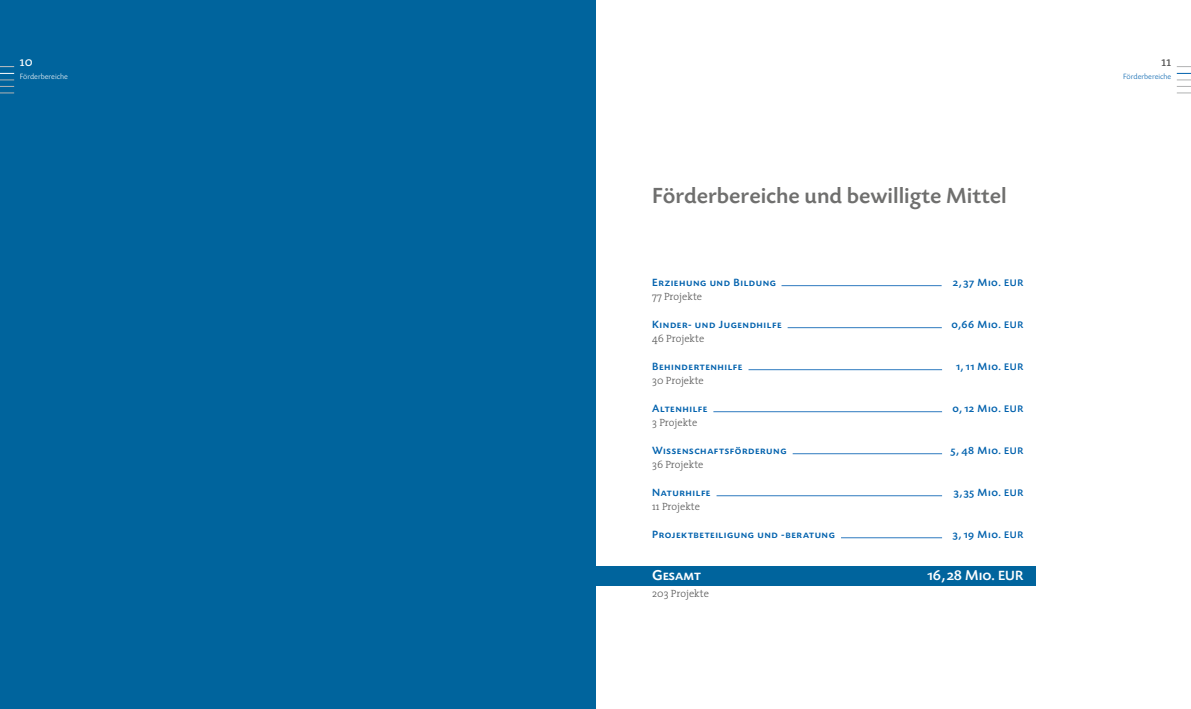
<style>
.page{position:relative;width:1191px;height:709px;background:#fff}
.page>*{position:absolute;margin:0;border:0;box-sizing:border-box;transform-origin:0 0}
.t1{font:500 23px "Today SB";color:#6f6f6e}
.t2{font:15px "Today SB Caps Med";color:#fff}
.t3{font:13px "The Serif";color:#fff}
.t4{font:13px "The Serif";color:#565656}
.t5{font:11px "Today SB Caps Med";letter-spacing:.05em;color:#0061ad}
.t6{font:300 10.5px "The Serif";color:#565656}
.t7{font:300 8px "Today SB";color:#fff}
.t8{font:300 8px "Today SB";color:#0061ad}
.s1{font-size:10px}
.s2{font-size:14px}
</style>
<div class="page">
<div style="left:0;top:0;width:595px;height:709px;background:#00649d"></div>
<svg style="left:0;top:86px;width:14px;height:7px"></svg>
<div style="left:595px;top:566px;width:441px;height:19px;background:#00649d"></div>
<hr style="left:781px;top:285px;width:160px;height:1px;background:#2e7abf">
<hr style="left:787px;top:327px;width:154px;height:1px;background:#2e7abf">
<hr style="left:748px;top:369px;width:194px;height:1px;background:#2e7abf">
<hr style="left:713px;top:411px;width:229px;height:1px;background:#2e7abf">
<hr style="left:792px;top:453px;width:150px;height:1px;background:#2e7abf">
<hr style="left:716px;top:495px;width:226px;height:1px;background:#2e7abf">
<hr style="left:841px;top:537px;width:101px;height:1px;background:#2e7abf">
<svg style="left:0;top:66px;width:14px;height:1px"></svg>
<svg style="left:1176px;top:66px;width:15px;height:1px"></svg>
<svg style="left:0;top:73px;width:14px;height:7px"></svg>
<svg style="left:1176px;top:73px;width:15px;height:7px"></svg>
<svg style="left:1176px;top:86px;width:15px;height:7px"></svg>
<p class="t3" style="left:20px;top:51px;width:14px">10</p>
<p class="t4" style="left:1161px;top:51px;width:11px">11</p>
<p class="t8" style="left:1123px;top:72px;width:50px">Förderbereiche</p>
<p class="t7" style="left:20px;top:72px;width:50px">Förderbereiche</p>
<h1 class="t1" style="left:652px;top:183px;width:356px">Förderbereiche und bewilligte Mittel</h1>
<p class="t5" style="left:652px;top:277px;width:125px">Erziehung und Bildung</p>
<p class="t5" style="left:953px;top:277px;width:71px">2, 37 Mio. <span class="s1">EUR</span></p>
<p class="t6" style="left:652px;top:288px;width:51px">77 Projekte</p>
<p class="t5" style="left:652px;top:319px;width:131px">Kinder- und Jugendhilfe</p>
<p class="t5" style="left:951px;top:319px;width:73px">0,66 Mio. <span class="s1">EUR</span></p>
<p class="t6" style="left:652px;top:330px;width:54px">46 Projekte</p>
<p class="t5" style="left:652px;top:361px;width:92px">Behindertenhilfe</p>
<p class="t5" style="left:956px;top:361px;width:68px">1, 11 Mio. <span class="s1">EUR</span></p>
<p class="t6" style="left:652px;top:372px;width:53px">30 Projekte</p>
<p class="t5" style="left:652px;top:403px;width:57px">Altenhilfe</p>
<p class="t5" style="left:952px;top:403px;width:72px">0, 12 Mio. <span class="s1">EUR</span></p>
<p class="t6" style="left:652px;top:414px;width:47px">3 Projekte</p>
<p class="t5" style="left:652px;top:445px;width:136px">Wissenschaftsförderung</p>
<p class="t5" style="left:950px;top:445px;width:73px">5, 48 Mio. <span class="s1">EUR</span></p>
<p class="t6" style="left:652px;top:456px;width:53px">36 Projekte</p>
<p class="t5" style="left:652px;top:487px;width:60px">Naturhilfe</p>
<p class="t5" style="left:953px;top:487px;width:70px">3,35 Mio. <span class="s1">EUR</span></p>
<p class="t6" style="left:652px;top:498px;width:49px">11 Projekte</p>
<p class="t5" style="left:652px;top:529px;width:184px">Projektbeteiligung und -beratung</p>
<p class="t5" style="left:953px;top:529px;width:71px">3, 19 Mio. <span class="s1">EUR</span></p>
<h2 class="t2" style="left:652px;top:567px;width:50px">Gesamt</h2>
<h2 class="t2" style="left:927px;top:567px;width:96px">16,28 Mio. <span class="s2">EUR</span></h2>
<p class="t6" style="left:652px;top:585px;width:58px">203 Projekte</p>
</div>
